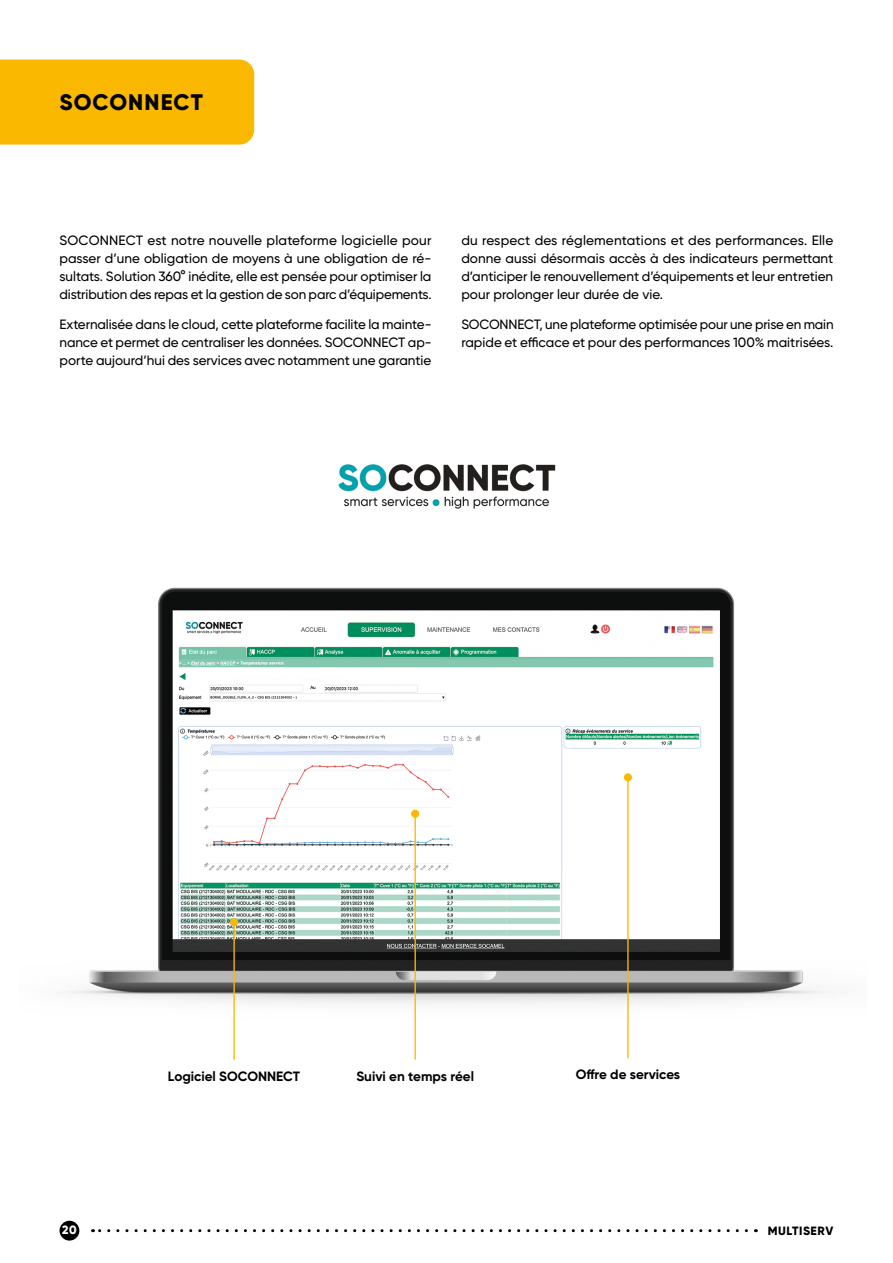
<style>
.page{position:relative;width:893px;height:1263px;background:#fff}
.page>*{position:absolute;margin:0;border:0;box-sizing:border-box;transform-origin:0 0}
.t1{font:800 22.5px "Gilroy";letter-spacing:.045em;color:#000}
.t2{font:500 13.5px/18px "Gilroy";letter-spacing:-.01em;color:#000;text-align:justify}
.t3{font:700 13.5px "Gilroy";color:#000}
.t4{font:800 12px "Gilroy";letter-spacing:.05em;color:#000}
.t5{font:800 12px "Gilroy";color:#fff}
</style>
<div class="page">
<div style="left:0;top:60px;width:254px;height:85px;background:#fbb800"></div>
<img style="left:338px;top:464px;width:218px;height:45px">
<img style="left:66px;top:587px;width:767px;height:417px">
<hr style="left:233px;top:922px;width:2px;height:137px;background:#fbb800">
<div style="left:230px;top:918px;width:8px;height:8px;background:#fbb800;border-radius:50%"></div>
<hr style="left:627px;top:777px;width:2px;height:281px;background:#fbb800">
<div style="left:624px;top:773px;width:8px;height:8px;background:#fbb800;border-radius:50%"></div>
<hr style="left:414px;top:814px;width:2px;height:245px;background:#fbb800">
<div style="left:411px;top:810px;width:8px;height:8px;background:#fbb800;border-radius:50%"></div>
<svg style="left:92px;top:1229px;width:654px;height:3px"></svg>
<div style="left:60px;top:1221px;width:19px;height:19px;background:#000;border-radius:50%"></div>
<h1 class="t1" style="left:60px;top:88px;width:145px">SOCONNECT</h1>
<p class="t2" style="left:60px;top:231px;width:374px">SOCONNECT est notre nouvelle plateforme logicielle pour passer d’une obligation de moyens à une obligation de ré&shy;sultats. Solution 360° inédite, elle est pensée pour optimiser la distribution des repas et la gestion de son parc d’équipements.</p>
<p class="t2" style="left:60px;top:316px;width:374px">Externalisée dans le cloud, cette plateforme facilite la mainte&shy;nance et permet de centraliser les données. SOCONNECT ap&shy;porte aujourd’hui des services avec notamment une garantie</p>
<p class="t2" style="left:461px;top:231px;width:374px">du respect des réglementations et des performances. Elle donne aussi désormais accès à des indicateurs permettant d’anticiper le renouvellement d’équipements et leur entretien pour prolonger leur durée de vie.</p>
<p class="t2" style="left:461px;top:316px;width:374px">SOCONNECT, une plateforme optimisée pour une prise en main rapide et efficace et pour des performances 100% maitrisées.</p>
<p class="t3" style="left:168px;top:1068px;width:134px">Logiciel SOCONNECT</p>
<p class="t3" style="left:356px;top:1068px;width:119px">Suivi en temps réel</p>
<p class="t3" style="left:576px;top:1066px;width:106px">Offre de services</p>
<p class="t5" style="left:62px;top:1222px;width:16px">20</p>
<p class="t4" style="left:768px;top:1223px;width:67px">MULTISERV</p>
</div>
